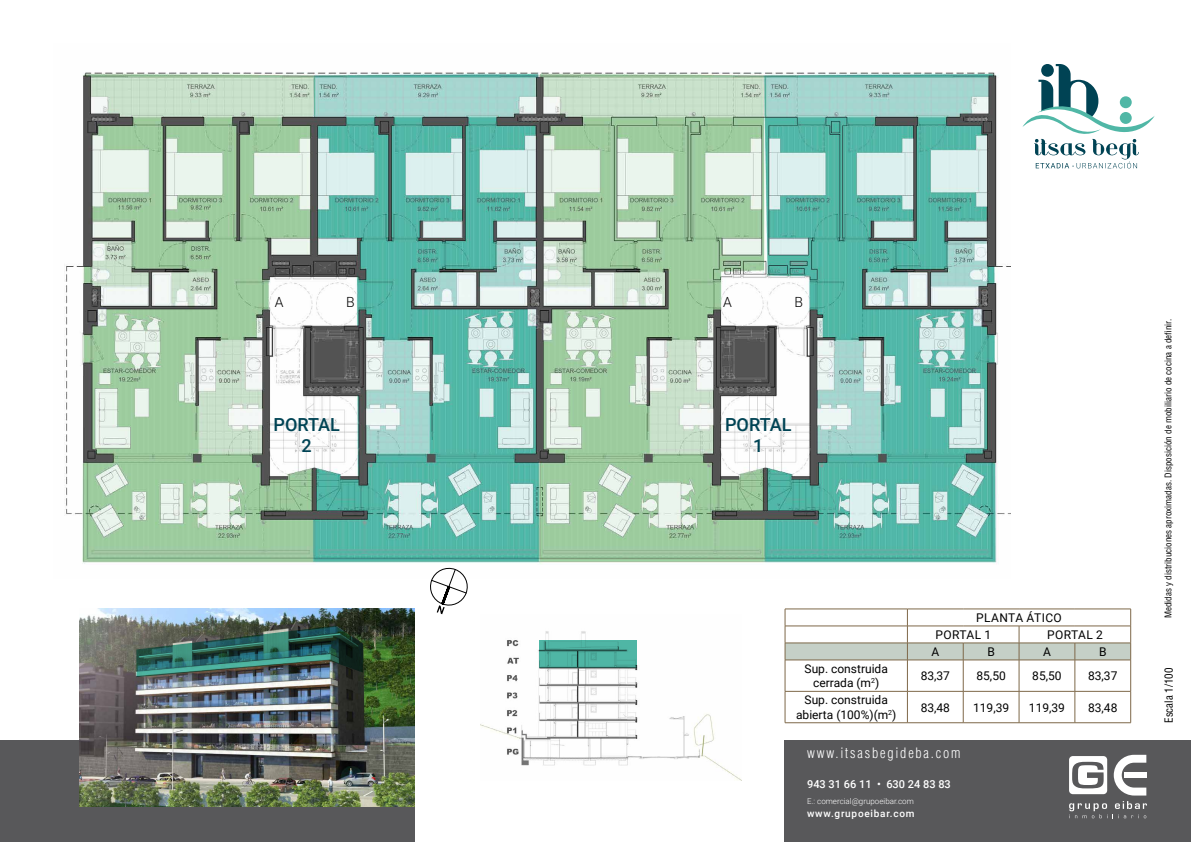
<style>
.page{position:relative;width:1191px;height:842px;background:#fff}
.page>*{position:absolute;margin:0;border:0;box-sizing:border-box;transform-origin:0 0}
.t1{font:500 18px/21.6px "Roboto";color:#004354;text-align:center}
.t2{font:300 condensed 14px "Helvetica LT Std";letter-spacing:.13em;color:#fff}
.t3{font:300 14px "Roboto";color:#000}
.t4{font:12px/14.4px "Roboto";color:#000;text-align:center}
.t5{font:12px/17px "Roboto";letter-spacing:.035em;color:#000}
.t6{font:500 11px "Roboto";color:#fff}
.t7{font:condensed 11px "Helvetica LT Std";color:#000}
.t8{font:500 10px "Roboto";letter-spacing:.075em;color:#fff}
.t9{font:condensed 9px "Helvetica LT Std";color:#000}
.t10{font:300 8px "Roboto";color:#fff}
</style>
<div class="page">
<img style="left:64px;top:72px;width:946px;height:492px">
<img style="left:480px;top:631px;width:261px;height:149px">
<div style="left:0;top:741px;width:414px;height:101px;background:#58585a"></div>
<img style="left:79px;top:609px;width:335px;height:197px">
<svg style="left:539px;top:640px;width:97px;height:28px;background:#48a797"></svg>
<svg style="left:416px;top:515px;width:60px;height:100px"></svg>
<div style="left:785px;top:741px;width:406px;height:101px;background:#58585a"></div>
<svg style="left:1069px;top:756px;width:38px;height:38px"></svg>
<svg style="left:1069px;top:801px;width:78px;height:17px"></svg>
<svg style="left:1113px;top:755px;width:33px;height:40px"></svg>
<svg style="left:785px;top:609px;width:346px;height:51px"></svg>
<hr style="left:785px;top:660px;width:122px;height:1px;background:#7e6849">
<hr style="left:785px;top:660px;width:1px;height:31px;background:#7e6849">
<hr style="left:907px;top:660px;width:56px;height:1px;background:#7e6849">
<hr style="left:907px;top:660px;width:1px;height:31px;background:#7e6849">
<hr style="left:963px;top:660px;width:56px;height:1px;background:#7e6849">
<hr style="left:963px;top:660px;width:1px;height:31px;background:#7e6849">
<hr style="left:1019px;top:660px;width:55px;height:1px;background:#7e6849">
<hr style="left:1019px;top:660px;width:1px;height:31px;background:#7e6849">
<hr style="left:1074px;top:660px;width:56px;height:1px;background:#7e6849">
<hr style="left:1074px;top:660px;width:1px;height:31px;background:#7e6849">
<hr style="left:1130px;top:660px;width:1px;height:31px;background:#7e6849">
<hr style="left:785px;top:691px;width:122px;height:1px;background:#7e6849">
<hr style="left:785px;top:691px;width:1px;height:32px;background:#7e6849">
<hr style="left:907px;top:691px;width:56px;height:1px;background:#7e6849">
<hr style="left:907px;top:691px;width:1px;height:32px;background:#7e6849">
<hr style="left:963px;top:691px;width:56px;height:1px;background:#7e6849">
<hr style="left:963px;top:691px;width:1px;height:32px;background:#7e6849">
<hr style="left:1019px;top:691px;width:55px;height:1px;background:#7e6849">
<hr style="left:1019px;top:691px;width:1px;height:32px;background:#7e6849">
<hr style="left:1074px;top:691px;width:56px;height:1px;background:#7e6849">
<hr style="left:1074px;top:691px;width:1px;height:32px;background:#7e6849">
<hr style="left:1130px;top:691px;width:1px;height:32px;background:#7e6849">
<hr style="left:785px;top:722px;width:122px;height:1px;background:#7e6849">
<hr style="left:907px;top:722px;width:56px;height:1px;background:#7e6849">
<hr style="left:963px;top:722px;width:56px;height:1px;background:#7e6849">
<hr style="left:1019px;top:722px;width:55px;height:1px;background:#7e6849">
<hr style="left:1074px;top:722px;width:56px;height:1px;background:#7e6849">
<svg style="left:1022px;top:64px;width:133px;height:104px"></svg>
<img style="left:136px;top:626px;width:227px;height:51px">
<p class="t3" style="left:275px;top:293px;width:10px">A</p>
<p class="t3" style="left:346px;top:293px;width:10px">B</p>
<p class="t3" style="left:723px;top:293px;width:10px">A</p>
<p class="t3" style="left:794px;top:293px;width:10px">B</p>
<h1 class="t1" style="left:273px;top:413px;width:68px">PORTAL<br>2</h1>
<h1 class="t1" style="left:725px;top:413px;width:68px">PORTAL<br>1</h1>
<p class="t5" style="left:935px;top:609px;width:128px;text-indent:41px">planta ático portal 1</p>
<p class="t4" style="left:1047px;top:627px;width:57px">portal 2</p>
<p class="t4" style="left:931px;top:644px;width:9px">A</p>
<p class="t4" style="left:987px;top:644px;width:9px">B</p>
<p class="t4" style="left:1043px;top:644px;width:9px">A</p>
<p class="t4" style="left:1099px;top:644px;width:9px">B</p>
<p class="t4" style="left:804px;top:661px;width:85px">Sup. construida cerrada (m<sup>2</sup>)</p>
<p class="t4" style="left:920px;top:668px;width:31px">83,37</p>
<p class="t4" style="left:976px;top:668px;width:31px">85,50</p>
<p class="t4" style="left:1032px;top:668px;width:31px">85,50</p>
<p class="t4" style="left:1088px;top:668px;width:31px">83,37</p>
<p class="t4" style="left:796px;top:692px;width:102px">Sup. construida abierta (100%)(m<sup>2</sup>)</p>
<p class="t4" style="left:920px;top:700px;width:31px">83,48</p>
<p class="t4" style="left:973px;top:700px;width:38px">119,39</p>
<p class="t4" style="left:1029px;top:700px;width:38px">119,39</p>
<p class="t4" style="left:1088px;top:700px;width:31px">83,48</p>
<p class="t2" style="left:807px;top:744px;width:155px">www.itsasbegideba.com</p>
<p class="t6" style="left:807px;top:777px;width:145px">943 31 66 11 • 630 24 83 83</p>
<p class="t10" style="left:807px;top:795px;width:108px">E.: comercial@grupoeibar.com</p>
<p class="t8" style="left:807px;top:806px;width:109px">www.grupoeibar.com</p>
<p class="t9" style="left:1162px;top:618px;width:301px;rotate:-90deg">Medidas y distribuciones aproximadas. Disposición de mobiliario de cocina a definir.</p>
<p class="t7" style="left:1161px;top:723px;width:57px;rotate:-90deg">Escala 1/100</p>
</div>
